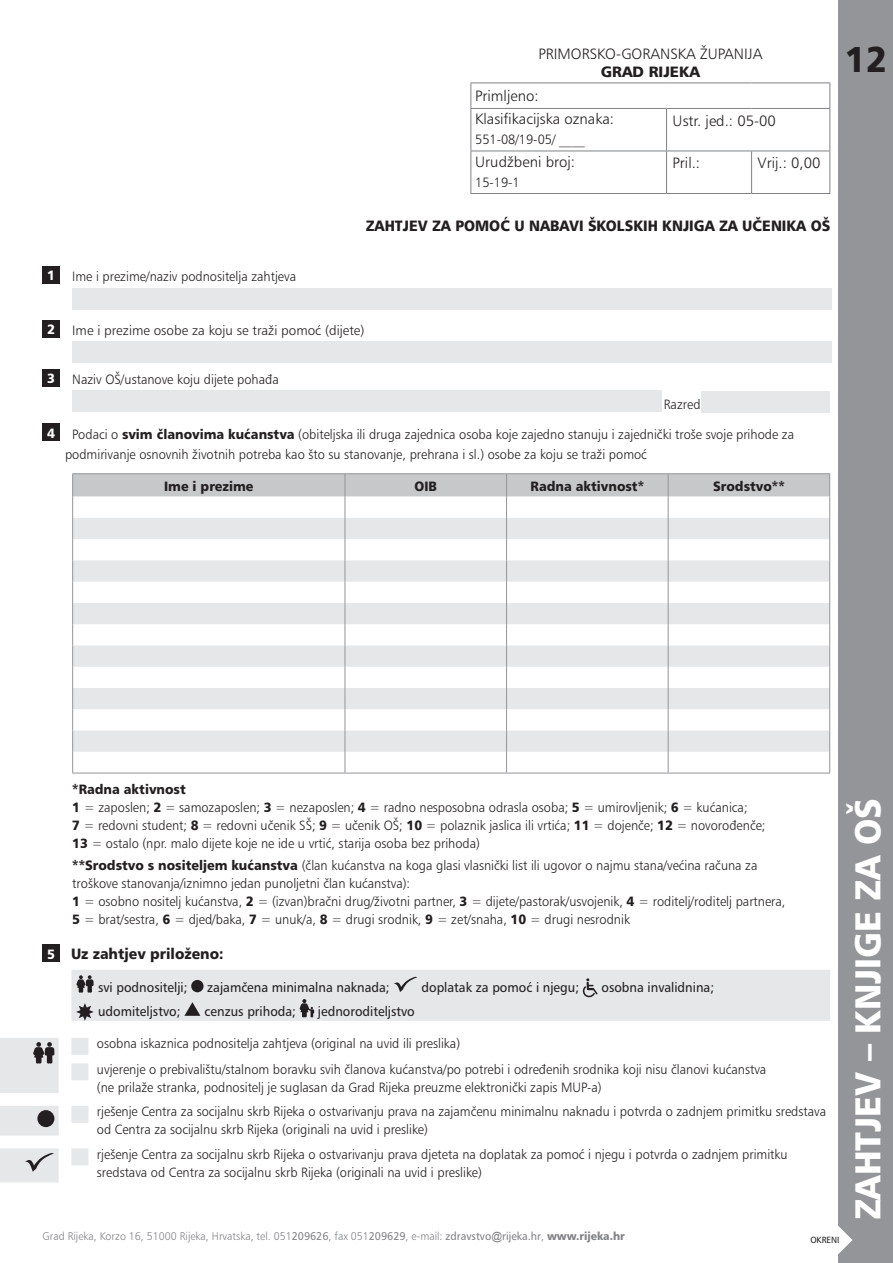
<style>
.page{position:relative;width:893px;height:1263px;background:#fff}
.page>*{position:absolute;margin:0;border:0;box-sizing:border-box;transform-origin:0 0}
.pasica{font:900 36px "Humanist 777";color:#fff;scale:.95 1}
.pasica-2{font:900 36px "Humanist 777";color:#231f20;scale:.95 1}
.t1{font:300 15px "Humanist 777";color:#231f20}
.naslov{font:900 15px "Humanist 777";color:#231f20;scale:.95 1}
.osnovni_tekst{font:900 15px "Humanist 777";color:#231f20;scale:.95 1}
.naslov-2{font:900 15px "Humanist 777";color:#231f20}
.osnovni_tekst-2{font:300 13.5px/18px "Humanist 777";color:#231f20;scale:.95 1}
.osnovni_tekst-3{font:13.5px "Humanist 777";color:#231f20;scale:.95 1}
.osnovni_tekst-4{font:900 13.5px "Humanist 777";color:#231f20;scale:.95 1}
.osnovni_tekst-5{font:300 13.5px "Humanist 777";color:#231f20}
.t2{font:900 13.5px "Humanist 777";color:#fff;scale:.95 1}
.osnovni_tekst-6{font:300 11.25px "Humanist 777";color:#808285;scale:.95 1}
.osnovni_tekst-7{font:9px "Humanist 777";color:#231f20;scale:.95 1}
.s1{font-weight:900}
.s2{font-weight:400}
.s3{font-family:"Arial";font-weight:400}
</style>
<div class="page">
<div style="left:839px;top:0;width:54px;height:1263px;background:#939598"></div>
<hr style="left:470px;top:83px;width:196px;height:1px;background:#808285">
<svg style="left:470px;top:83px;width:1px;height:25px"></svg>
<hr style="left:666px;top:83px;width:86px;height:1px;background:#808285">
<hr style="left:752px;top:83px;width:78px;height:1px;background:#808285">
<svg style="left:829px;top:83px;width:1px;height:25px"></svg>
<hr style="left:470px;top:108px;width:196px;height:1px;background:#808285">
<hr style="left:470px;top:109px;width:1px;height:42px;background:#808285">
<hr style="left:666px;top:108px;width:86px;height:1px;background:#808285">
<hr style="left:666px;top:109px;width:1px;height:42px;background:#808285">
<hr style="left:752px;top:108px;width:78px;height:1px;background:#808285">
<hr style="left:829px;top:109px;width:1px;height:42px;background:#808285">
<hr style="left:470px;top:151px;width:196px;height:1px;background:#808285">
<hr style="left:470px;top:151px;width:1px;height:42px;background:#808285">
<hr style="left:666px;top:151px;width:86px;height:1px;background:#808285">
<hr style="left:666px;top:151px;width:1px;height:42px;background:#808285">
<hr style="left:752px;top:151px;width:78px;height:1px;background:#808285">
<hr style="left:751px;top:151px;width:1px;height:42px;background:#808285">
<hr style="left:829px;top:151px;width:1px;height:42px;background:#808285">
<hr style="left:470px;top:193px;width:196px;height:1px;background:#808285">
<hr style="left:666px;top:193px;width:86px;height:1px;background:#808285">
<hr style="left:752px;top:193px;width:78px;height:1px;background:#808285">
<div style="left:43px;top:266px;width:17px;height:17px;background:#231f20"></div>
<div style="left:72px;top:288px;width:759px;height:22px;background:#e6e7e9"></div>
<div style="left:43px;top:320px;width:17px;height:17px;background:#231f20"></div>
<div style="left:72px;top:341px;width:759px;height:22px;background:#e6e7e9"></div>
<div style="left:43px;top:369px;width:17px;height:17px;background:#231f20"></div>
<div style="left:72px;top:390px;width:590px;height:22px;background:#e6e7e9"></div>
<div style="left:702px;top:391px;width:128px;height:22px;background:#e6e7e9"></div>
<div style="left:43px;top:424px;width:17px;height:17px;background:#231f20"></div>
<hr style="left:72px;top:473px;width:273px;height:1px;background:#939598">
<hr style="left:345px;top:473px;width:162px;height:1px;background:#939598">
<hr style="left:507px;top:473px;width:161px;height:1px;background:#939598">
<hr style="left:668px;top:473px;width:162px;height:1px;background:#939598">
<svg style="left:72px;top:474px;width:758px;height:299px"></svg>
<hr style="left:72px;top:773px;width:273px;height:1px;background:#939598">
<hr style="left:345px;top:773px;width:162px;height:1px;background:#939598">
<hr style="left:507px;top:773px;width:161px;height:1px;background:#939598">
<hr style="left:668px;top:773px;width:162px;height:1px;background:#939598">
<div style="left:43px;top:945px;width:17px;height:17px;background:#231f20"></div>
<svg style="left:838px;top:1226px;width:14px;height:28px"></svg>
<svg style="left:0;top:970px;width:830px;height:212px"></svg>
<svg style="left:76px;top:975px;width:18px;height:18px"></svg>
<div style="left:191px;top:980px;width:13px;height:12px;background:#231f20;border-radius:50%"></div>
<svg style="left:394px;top:977px;width:23px;height:15px"></svg>
<svg style="left:583px;top:978px;width:15px;height:19px"></svg>
<svg style="left:76px;top:1003px;width:18px;height:18px"></svg>
<svg style="left:184px;top:1002px;width:16px;height:14px"></svg>
<svg style="left:300px;top:999px;width:14px;height:18px"></svg>
<svg style="left:33px;top:1042px;width:21px;height:21px"></svg>
<div style="left:37px;top:1110px;width:17px;height:17px;background:#231f20;border-radius:50%"></div>
<svg style="left:25px;top:1153px;width:29px;height:19px"></svg>
<p class="t1" style="left:538px;top:44px;width:225px">PRIMORSKO-GORANSKA @UPANIJA</p>
<p class="naslov-2" style="left:601px;top:62px;width:101px">GRAD RIJEKA</p>
<p class="t1" style="left:475px;top:87px;width:65px">Primljeno:</p>
<p class="t1" style="left:475px;top:110px;width:140px">Klasifikacijska oznaka:</p>
<p class="osnovni_tekst-2" style="left:475px;top:130px;width:117px">551-08/19-05/ ____</p>
<p class="t1" style="left:475px;top:152px;width:101px">Urud`beni broj:</p>
<p class="osnovni_tekst-2" style="left:475px;top:173px;width:48px">15-19-1</p>
<p class="t1" style="left:672px;top:111px;width:105px">Ustr. jed.: 05-00</p>
<p class="t1" style="left:672px;top:154px;width:29px">Pril.:</p>
<p class="t1" style="left:758px;top:154px;width:64px">Vrij.: 0,00</p>
<p class="t2" style="left:47px;top:267px;width:10px">1</p>
<p class="osnovni_tekst-2" style="left:72px;top:267px;width:237px">Ime i prezime/naziv podnositelja zahtjeva</p>
<p class="naslov" style="left:366px;top:216px;width:490px">ZAHTJEV ZA POMO] U NABAVI ŠKOLSKIH KNJIGA ZA U^ENIKA OŠ</p>
<p class="t2" style="left:47px;top:321px;width:10px">2</p>
<p class="osnovni_tekst-5" style="left:72px;top:322px;width:294px">Ime i prezime osobe za koju se tra`i pomo} (dijete)</p>
<p class="t2" style="left:47px;top:370px;width:10px">3</p>
<p class="osnovni_tekst-2" style="left:72px;top:370px;width:219px">Naziv O[/ustanove koju dijete poha|a</p>
<p class="osnovni_tekst-2" style="left:664px;top:395px;width:40px">Razred</p>
<p class="t2" style="left:47px;top:424px;width:10px">4</p>
<p class="osnovni_tekst-2" style="left:65px;top:424px;width:769px;line-height:20.2px;text-indent:7px">Podaci o <span class="s1">svim ~lanovima ku}anstva</span> (obiteljska ili druga zajednica osoba koje zajedno stanuju i zajedni~ki troše svoje prihode za podmirivanje osnovnih životnih potreba kao što su stanovanje, prehrana i sl.) osobe za koju se tra`i pomo}</p>
<p class="osnovni_tekst-4" style="left:164px;top:477px;width:96px">Ime i prezime</p>
<p class="osnovni_tekst-4" style="left:414px;top:477px;width:25px">OIB</p>
<p class="osnovni_tekst-4" style="left:531px;top:477px;width:121px">Radna aktivnost*</p>
<p class="osnovni_tekst-4" style="left:713px;top:477px;width:77px">Srodstvo**</p>
<p class="pasica-2" style="left:845px;top:36px;width:46px">12</p>
<p class="osnovni_tekst-4" style="left:72px;top:780px;width:121px">*Radna aktivnost</p>
<p class="osnovni_tekst-2" style="left:72px;top:798px;width:731px"><span class="s1">1</span> = zaposlen; <span class="s1">2</span> = samozaposlen; <span class="s1">3</span> = nezaposlen; <span class="s1">4</span> = radno nesposobna odrasla osoba; <span class="s1">5</span> = umirovljenik; <span class="s1">6</span> = ku}anica;<br><span class="s1">7</span> = redovni student; <span class="s1">8</span> = redovni u~enik SŠ; <span class="s1">9</span> = u~enik OŠ; <span class="s1">10</span> = polaznik jaslica ili vrti}a; <span class="s1">11</span> = dojen~e; <span class="s1">12</span> = novoro|en~e;<br><span class="s1">13</span> = ostalo (npr. malo dijete koje ne ide u vrti}, starija osoba bez prihoda)</p>
<p class="osnovni_tekst-2" style="left:72px;top:856px;width:723px"><span class="s1">**Srodstvo s nositeljem ku}anstva</span> (~lan ku}anstva na koga glasi vlasni~ki list ili ugovor o najmu stana/ve}ina ra~una za troškove stanovanja/iznimno jedan punoljetni ~lan ku}anstva):</p>
<p class="osnovni_tekst-2" style="left:72px;top:892px;width:752px"><span class="s1">1</span> = osobno nositelj ku}anstva, <span class="s1">2</span> = (izvan)bra~ni drug/`ivotni partner, <span class="s1">3</span> = dijete/pastorak/usvojenik, <span class="s1">4</span> = roditelj/roditelj partnera,<br><span class="s1">5</span> = brat/sestra, <span class="s1">6</span> = djed/baka, <span class="s1">7</span> = unuk/a, <span class="s1">8</span> = drugi srodnik, <span class="s1">9</span> = zet/snaha, <span class="s1">10</span> = drugi nesrodnik</p>
<p class="t2" style="left:47px;top:945px;width:10px">5</p>
<p class="osnovni_tekst" style="left:71px;top:944px;width:162px">Uz zahtjev priloženo:</p>
<p class="osnovni_tekst-3" style="left:98px;top:979px;width:96px">svi podnositelji;</p>
<p class="osnovni_tekst-3" style="left:207px;top:979px;width:193px">zajam~ena minimalna naknada;</p>
<p class="osnovni_tekst-3" style="left:421px;top:979px;width:167px">doplatak za pomo} i njegu;</p>
<p class="osnovni_tekst-3" style="left:601px;top:979px;width:120px">osobna invalidnina;</p>
<p class="osnovni_tekst-3" style="left:98px;top:1003px;width:88px">udomiteljstvo;</p>
<p class="osnovni_tekst-3" style="left:205px;top:1003px;width:98px">cenzus prihoda;</p>
<p class="osnovni_tekst-3" style="left:318px;top:1003px;width:104px">jednoroditeljstvo</p>
<p class="osnovni_tekst-2" style="left:97px;top:1034px;width:384px">osobna iskaznica podnositelja zahtjeva (original na uvid ili preslika)</p>
<p class="osnovni_tekst-2" style="left:97px;top:1060px;width:706px">uvjerenje o prebivalištu/stalnom boravku svih ~lanova ku}anstva/po potrebi i odre|enih srodnika koji nisu ~lanovi ku}anstva (ne prilaže stranka, podnositelj je suglasan da Grad Rijeka preuzme elektroni~ki zapis MUP-a)</p>
<p class="osnovni_tekst-2" style="left:97px;top:1102px;width:769px">rješenje Centra za socijalnu skrb Rijeka o ostvarivanju prava na zajam~enu minimalnu naknadu i potvrda o zadnjem primitku sredstava od Centra za socijalnu skrb Rijeka (originali na uvid i preslike)</p>
<p class="osnovni_tekst-2" style="left:97px;top:1145px;width:729px">rješenje Centra za socijalnu skrb Rijeka o ostvarivanju prava djeteta na doplatak za pomo} i njegu i potvrda o zadnjem primitku sredstava od Centra za socijalnu skrb Rijeka (originali na uvid i preslike)</p>
<p class="pasica" style="left:845px;top:1220px;width:446px;rotate:-90deg">ZAHTJEV – KNJIGE ZA O[</p>
<p class="osnovni_tekst-6" style="left:43px;top:1229px;width:614px">Grad Rijeka, Korzo 16, 51000 Rijeka, Hrvatska, tel. 051<span class="s2">209626</span>, fax 051<span class="s2">209629</span>, e-mail: <span class="s2">zdravstvo</span><span class="s3">@</span><span class="s2">rijeka.hr</span>, <span class="s1">www.rijeka.hr</span></p>
<p class="osnovni_tekst-7" style="left:810px;top:1234px;width:32px">OKRENI</p>
</div>
